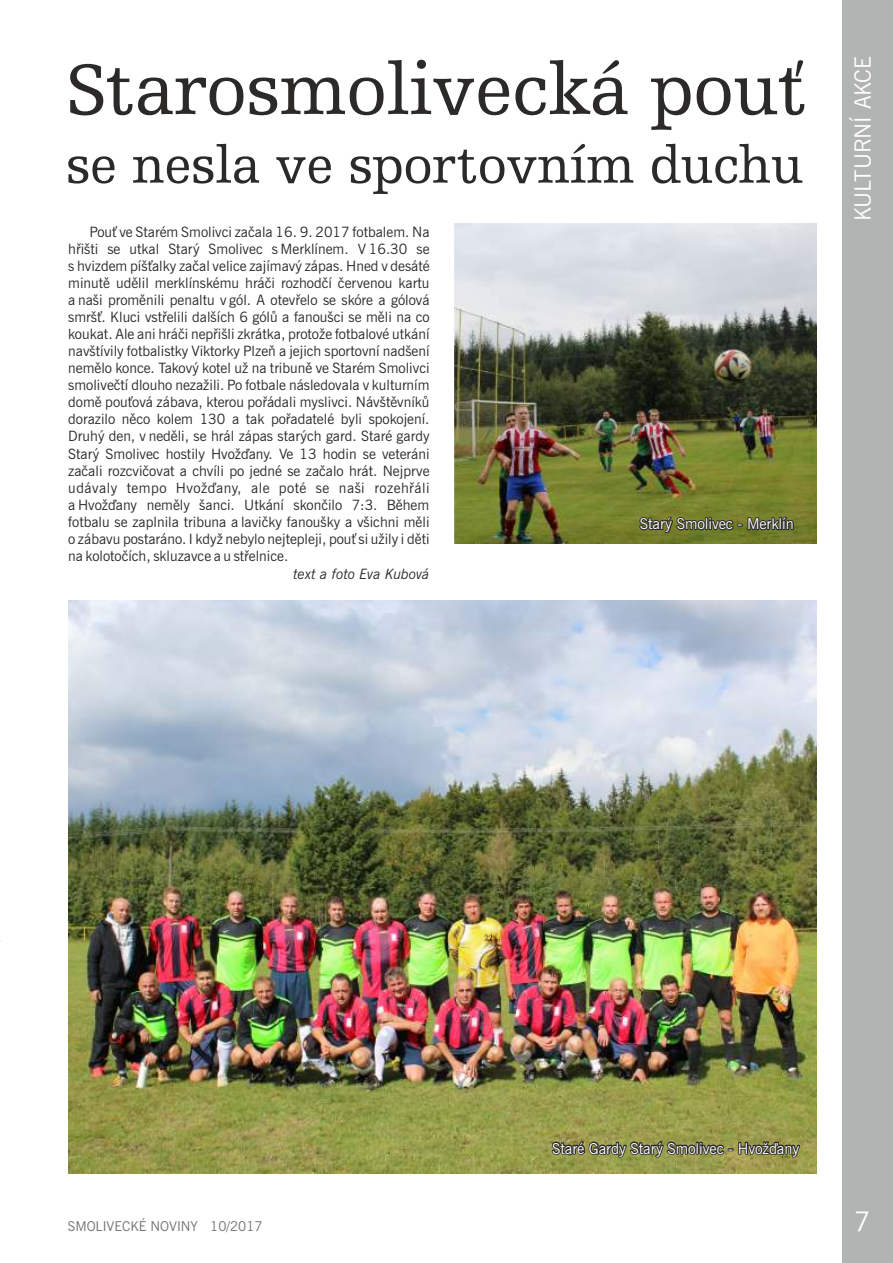
<style>
.page{position:relative;width:893px;height:1263px;background:#fff}
.page>*{position:absolute;margin:0;border:0;box-sizing:border-box;transform-origin:0 0}
.t1{font:75.45px "Humanist Slabserif 712 AT";letter-spacing:-.005em;color:#2b2a29}
.t2{font:54.3px "Humanist Slabserif 712 AT";letter-spacing:-.005em;color:#2b2a29}
.t3{font:27px "News Gothic AT";color:#fefefe}
.t4{font:22.5px "News Gothic AT";color:#fefefe}
.t5{font:15px "News Gothic AT";letter-spacing:-.005em;color:#fefefe}
.t6{font:14.25px/17.1px "News Gothic AT";color:#2b2a29;text-align:justify}
.t7{font:italic 14.25px "News Gothic AT";color:#2b2a29}
.t8{font:13.5px "News Gothic AT";color:#727271}
</style>
<div class="page">
<div style="left:842px;top:0;width:51px;height:1263px;background:#b2b3b3"></div>
<img style="left:455px;top:223px;width:361px;height:320px">
<img style="left:68px;top:600px;width:748px;height:573px">
<h1 class="t1" style="left:66px;top:60px;width:742px">Starosmolivecká pouť</h1>
<h2 class="t2" style="left:66px;top:144px;width:739px">se nesla ve sportovním duchu</h2>
<p class="t6" style="left:68px;top:225px;width:363px;text-indent:21px">Pouť ve Starém Smolivci začala 16. 9. 2017 fotbalem. Na hřišti se utkal Starý Smolivec s Merklínem. V 16.30 se s hvizdem píšťalky začal velice zajímavý zápas. Hned v desáté minutě udělil merklínskému hráči rozhodčí červenou kartu a naši proměnili penaltu v gól. A otevřelo se skóre a gólová smršť. Kluci vstřelili dalších 6 gólů a fanoušci se měli na co koukat. Ale ani hráči nepřišli zkrátka, protože fotbalové utkání navštívily fotbalistky Viktorky Plzeň a jejich sportovní nadšení nemělo konce. Takový kotel už na tribuně ve Starém Smolivci smolivečtí dlouho nezažili. Po fotbale následovala v kulturním domě pouťová zábava, kterou pořádali myslivci. Návštěvníků dorazilo něco kolem 130 a tak pořadatelé byli spokojení.<br>Druhý den, v neděli, se hrál zápas starých gard. Staré gardy Starý Smolivec hostily Hvožďany. Ve 13 hodin se veteráni začali rozcvičovat a chvíli po jedné se začalo hrát. Nejprve udávaly tempo Hvožďany, ale poté se naši rozehřáli a Hvožďany neměly šanci. Utkání skončilo 7:3. Během fotbalu se zaplnila tribuna a lavičky fanoušky a všichni měli o zábavu postaráno. I když nebylo nejtepleji, pouť si užily i děti na kolotočích, skluzavce a u střelnice.</p>
<p class="t7" style="left:293px;top:568px;width:138px">text a foto Eva Kubová</p>
<p class="t5" style="left:640px;top:518px;width:156px">Starý Smolivec - Merklín</p>
<h3 class="t4" style="left:855px;top:221px;width:166px;rotate:-90deg">KULTURNÍ AKCE</h3>
<p class="t5" style="left:552px;top:1143px;width:249px">Staré Gardy Starý Smolivec - Hvožďany</p>
<p class="t8" style="left:68px;top:1221px;width:196px">SMOLIVECKÉ NOVINY 10/2017</p>
<h3 class="t3" style="left:854px;top:1211px;width:18px">7</h3>
</div>
